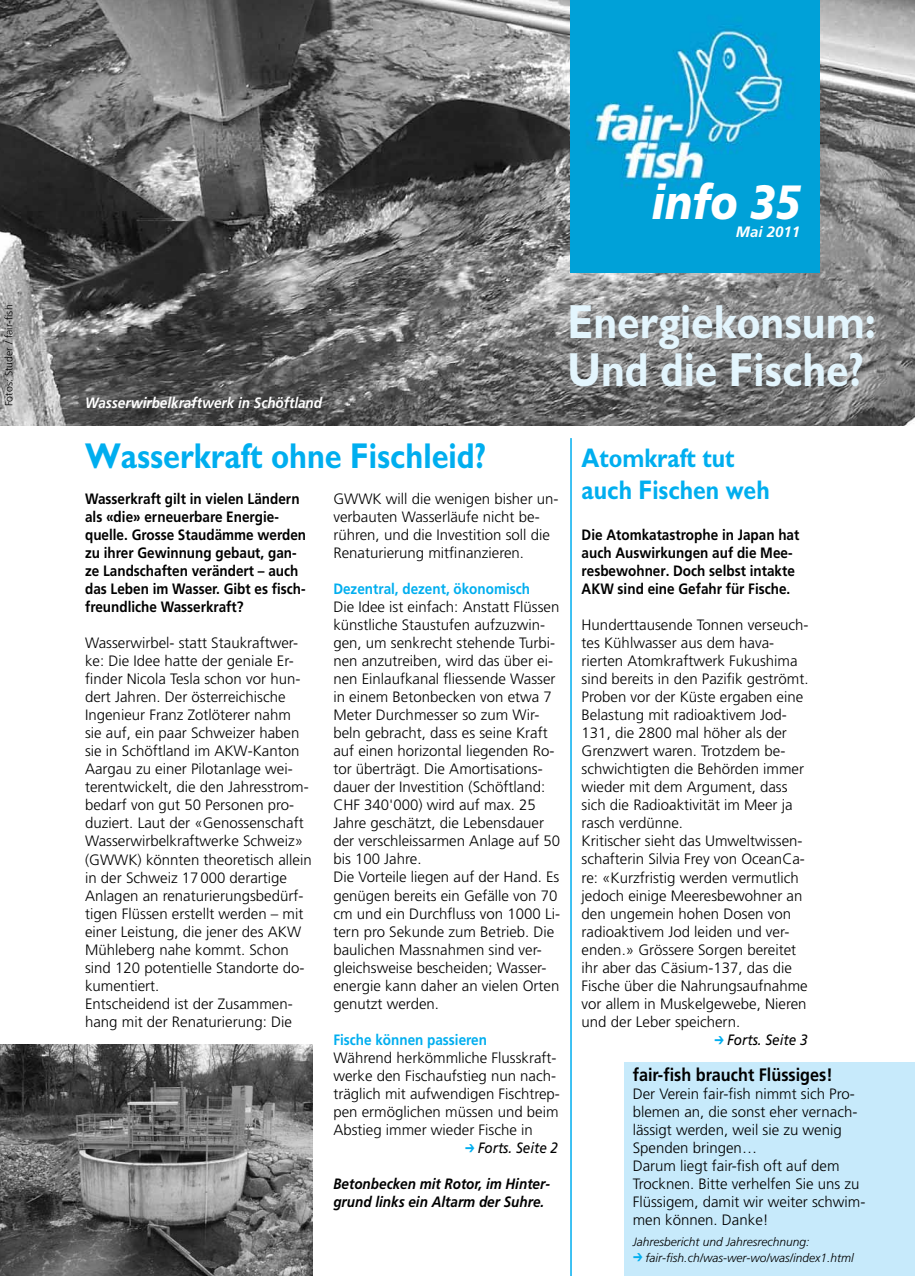
<style>
.page{position:relative;width:915px;height:1276px;background:#fff}
.page>*{position:absolute;margin:0;border:0;box-sizing:border-box;transform-origin:0 0}
.t1{font:700 48px/48px "Gill Sans";color:#e3f5fd;scale:.85 1}
.t2{font:italic 900 48px "Frutiger";color:#fff;scale:.85 1}
.t3{font:700 36px "Gill Sans";color:#00aeef;scale:.85 1}
.t4{font:700 27px/32.4px "Gill Sans";color:#00aeef;scale:.85 1}
.t5{font:700 18px "Frutiger";color:#000;scale:.9 1}
.t6{font:300 15px/18px "Frutiger";color:#000}
.t7{font:700 15px/18px "Frutiger";color:#000;scale:.9 1}
.t8{font:italic 700 15px/18px "Frutiger";color:#000;scale:.9 1}
.t9{font:700 15px "Frutiger";color:#00aeef;scale:.9 1}
.t10{font:italic 700 15px "Frutiger";color:#fff;scale:.9 1}
.t11{font:italic 15px "Frutiger";color:#000;scale:.9 1}
.t12{font:italic 700 15px "Frutiger";color:#fff}
.t13{font:italic 300 12px "Frutiger";color:#000}
.t14{font:300 10.5px "Frutiger";color:#000}
.s1{font-family:"MS P Gothic";font-style:normal;font-size:13.5px;color:#00aeef}
.s2{font-family:"MS P Gothic";font-weight:400;font-style:normal;font-size:13.5px;color:#00aeef}
</style>
<div class="page">
<img style="left:0;top:0;width:914px;height:425px">
<img style="left:570px;top:0;width:249px;height:273px">
<hr style="left:570px;top:438px;width:1px;height:838px;background:#00aeef">
<img style="left:0;top:1044px;width:312px;height:232px">
<div style="left:624px;top:1062px;width:290px;height:214px;background:#c7eafb"></div>
<p class="t14" style="left:3px;top:406px;width:103px;rotate:-90deg">Fotos: Studer / fair-fish</p>
<h1 class="t2" style="left:651px;top:173px;width:176px">info 35</h1>
<p class="t12" style="left:735px;top:223px;width:66px">Mai 2011</p>
<p class="t10" style="left:85px;top:394px;width:265px">Wasserwirbelkraftwerk in Schöftland</p>
<h1 class="t1" style="left:567px;top:298px;width:364px">Energiekonsum:<br>Und die Fische?</h1>
<h2 class="t3" style="left:85px;top:435px;width:473px">Wasserkraft ohne Fischleid?</h2>
<p class="t7" style="left:85px;top:490px;width:247px">Wasserkraft gilt in vielen Ländern als «die» erneuerbare Energie&shy;quelle. Grosse Staudämme werden zu ihrer Gewinnung gebaut, gan&shy;ze Landschaften verändert – auch das Leben im Wasser. Gibt es fisch&shy;freundliche Wasserkraft?</p>
<p class="t6" style="left:85px;top:634px;width:228px">Wasserwirbel- statt Staukraftwer&shy;ke: Die Idee hatte der geniale Er&shy;finder Nicola Tesla schon vor hun&shy;dert Jahren. Der österreichische<br>Ingenieur Franz Zotlöterer nahm<br>sie auf, ein paar Schweizer haben sie in Schöftland im AKW-Kanton<br>Aargau zu einer Pilotanlage wei&shy;terentwickelt, die den Jahresstrom&shy;bedarf von gut 50 Personen pro&shy;duziert. Laut der «Genossenschaft<br>Wasserwirbelkraftwerke Schweiz» (GWWK) könnten theoretisch allein in der Schweiz 17000 derartige<br>Anlagen an renaturierungsbedürf&shy;tigen Flüssen erstellt werden – mit einer Leistung, die jener des AKW<br>Mühleberg nahe kommt. Schon sind 120 potentielle Standorte do&shy;kumentiert.<br>Entscheidend ist der Zusammen&shy;hang mit der Renaturierung: Die</p>
<p class="t6" style="left:333px;top:490px;width:227px">GWWK will die wenigen bisher un&shy;verbauten Wasserläufe nicht be&shy;rühren, und die Investition soll die Renaturierung mitfinanzieren.</p>
<p class="t9" style="left:333px;top:580px;width:220px">Dezentral, dezent, ökonomisch</p>
<p class="t6" style="left:333px;top:598px;width:228px">Die Idee ist einfach: Anstatt Flüssen künstliche Staustufen aufzuzwin&shy;gen, um senkrecht stehende Turbi&shy;nen anzutreiben, wird das über ei&shy;nen Einlaufkanal fliessende Wasser in einem Betonbecken von etwa 7<br>Meter Durchmesser so zum Wir&shy;beln gebracht, dass es seine Kraft auf einen horizontal liegenden Ro&shy;tor überträgt. Die Amortisations&shy;dauer der Investition (Schöftland:<br>CHF 340'000) wird auf max. 25<br>Jahre geschätzt, die Lebensdauer der verschleissarmen Anlage auf 50 bis 100 Jahre.<br>Die Vorteile liegen auf der Hand. Es genügen bereits ein Gefälle von 70 cm und ein Durchfluss von 1000 Li&shy;tern pro Sekunde zum Betrieb. Die baulichen Massnahmen sind ver&shy;gleichsweise bescheiden; Wasser&shy;energie kann daher an vielen Orten genutzt werden.</p>
<p class="t9" style="left:333px;top:1030px;width:172px">Fische können passieren</p>
<p class="t6" style="left:333px;top:1048px;width:228px">Während herkömmliche Flusskraft&shy;werke den Fischaufstieg nun nach&shy;träglich mit aufwendigen Fischtrep&shy;pen ermöglichen müssen und beim Abstieg immer wieder Fische in</p>
<p class="t11" style="left:464px;top:1138px;width:105px"><span class="s1">➔</span> Forts. Seite 2</p>
<p class="t8" style="left:333px;top:1174px;width:242px">Betonbecken mit Rotor, im Hinter&shy;grund links ein Altarm der Suhre.</p>
<h3 class="t4" style="left:581px;top:441px;width:223px">Atomkraft tut auch Fischen weh</h3>
<p class="t7" style="left:581px;top:526px;width:243px">Die Atomkatastrophe in Japan hat auch Auswirkungen auf die Mee&shy;resbewohner. Doch selbst intakte<br>AKW sind eine Gefahr für Fische.</p>
<p class="t6" style="left:581px;top:616px;width:228px">Hunderttausende Tonnen verseuch&shy;tes Kühlwasser aus dem hava&shy;rierten Atomkraftwerk Fukushima sind bereits in den Pazifik geströmt.<br>Proben vor der Küste ergaben eine<br>Belastung mit radioaktivem Jod-<br>131, die 2800 mal höher als der<br>Grenzwert waren. Trotzdem be&shy;schwichtigten die Behörden immer wieder mit dem Argument, dass sich die Radioaktivität im Meer ja rasch verdünne.<br>Kritischer sieht das Umweltwissen&shy;schafterin Silvia Frey von OceanCa&shy;re: «Kurzfristig werden vermutlich jedoch einige Meeresbewohner an den ungemein hohen Dosen von radioaktivem Jod leiden und ver&shy;enden.» Grössere Sorgen bereitet ihr aber das Cäsium-137, das die<br>Fische über die Nahrungsaufnahme vor allem in Muskelgewebe, Nieren und der Leber speichern.</p>
<p class="t11" style="left:714px;top:1030px;width:105px"><span class="s1">➔</span> Forts. Seite 3</p>
<p class="t5" style="left:632px;top:1064px;width:224px">fair-fish braucht Flüssiges!</p>
<p class="t6" style="left:632px;top:1084px;width:234px">Der Verein fair-fish nimmt sich Pro&shy;blemen an, die sonst eher vernach&shy;lässigt werden, weil sie zu wenig<br>Spenden bringen…<br>Darum liegt fair-fish oft auf dem<br>Trocknen. Bitte verhelfen Sie uns zu<br>Flüssigem, damit wir weiter schwim&shy;men können. Danke!</p>
<p class="t13" style="left:632px;top:1234px;width:178px">Jahresbericht und Jahresrechnung:</p>
<p class="t13" style="left:632px;top:1250px;width:222px"><span class="s2">➔</span> fair-fish.ch/was-wer-wo/was/index1.html</p>
</div>
